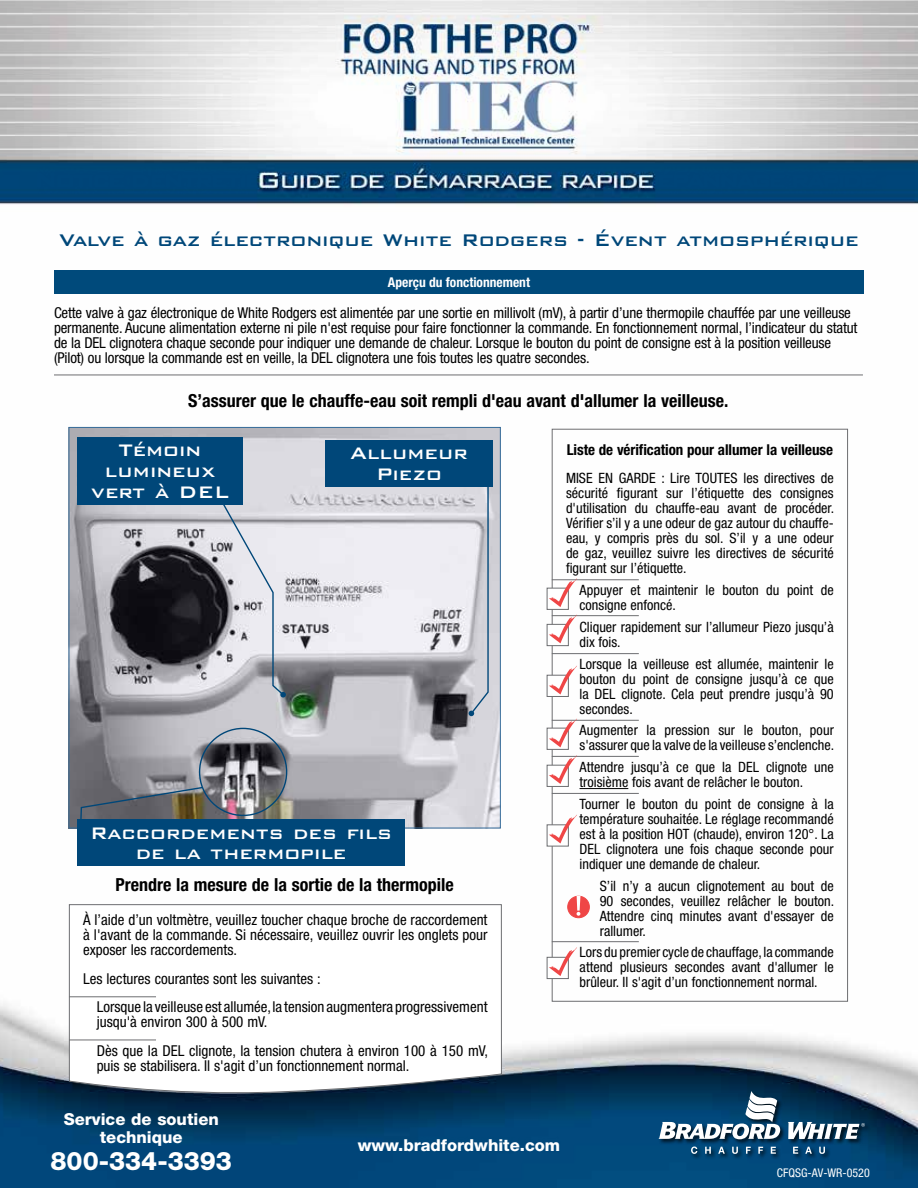
<style>
.page{position:relative;width:918px;height:1188px;background:#fff}
.page>*{position:absolute;margin:0;border:0;box-sizing:border-box;transform-origin:0 0}
.t1{font:800 25.5px "Helvetica Neue";color:#fff}
.t2{font:500 22.5px "Bank Gothic BT";letter-spacing:-.01em;color:#004779}
.t3{font:500 22.2px/20.9px "Bank Gothic BT";color:#fff;text-align:center}
.t4{font:700 condensed 18px "Helvetica Neue";color:#000}
.t5{font:800 16.5px/18px "Helvetica Neue";color:#fff;text-align:center}
.t6{font:condensed 15px/15px "Helvetica Neue";letter-spacing:-.01em;color:#000}
.t7{font:700 condensed 15px "Helvetica Neue";letter-spacing:-.005em;color:#000}
.t8{font:condensed 14.25px/15px "Helvetica Neue";color:#000;text-align:justify}
.t9{font:700 condensed 13.5px "Helvetica Neue";color:#fff}
.t10{font:condensed 12px "Helvetica Neue";color:#fff}
</style>
<div class="page">
<img style="left:0;top:374px;width:918px;height:814px">
<div style="left:657px;top:1090px;width:214px;height:70px;background:#000;opacity:.75"></div>
<svg style="left:658px;top:1091px;width:122px;height:48px"></svg>
<svg style="left:788px;top:1122px;width:77px;height:17px"></svg>
<svg style="left:691px;top:1147px;width:6px;height:7px"></svg>
<svg style="left:705px;top:1147px;width:6px;height:7px"></svg>
<svg style="left:718px;top:1147px;width:7px;height:7px"></svg>
<svg style="left:732px;top:1147px;width:6px;height:7px"></svg>
<svg style="left:746px;top:1147px;width:5px;height:7px"></svg>
<svg style="left:758px;top:1147px;width:5px;height:7px"></svg>
<svg style="left:771px;top:1147px;width:5px;height:7px"></svg>
<svg style="left:793px;top:1147px;width:5px;height:7px"></svg>
<svg style="left:805px;top:1147px;width:7px;height:7px"></svg>
<svg style="left:819px;top:1147px;width:6px;height:7px"></svg>
<div style="left:356px;top:1137px;width:205px;height:16px;background:#004779"></div>
<img style="left:0;top:0;width:918px;height:205px">
<div style="left:54px;top:270px;width:810px;height:24px;background:#004a7b"></div>
<hr style="left:54px;top:375px;width:809px;height:1px;background:#6d6e71">
<img style="left:71px;top:429px;width:428px;height:397px">
<div style="left:325px;top:440px;width:168px;height:47px;background:#004779"></div>
<div style="left:77px;top:819px;width:328px;height:47px;background:#004779"></div>
<svg style="left:469px;top:487px;width:20px;height:229px"></svg>
<svg style="left:79px;top:786px;width:125px;height:33px"></svg>
<svg style="left:214px;top:489px;width:72px;height:209px"></svg>
<div style="left:77px;top:437px;width:166px;height:67px;background:#004779"></div>
<svg style="left:69px;top:904px;width:433px;height:284px"></svg>
<hr style="left:69px;top:1040px;width:87px;height:1px;background:#6d6e71">
<hr style="left:69px;top:996px;width:87px;height:1px;background:#6d6e71">
<hr style="left:580px;top:788px;width:48px;height:1px;background:#000">
<hr style="left:552px;top:615px;width:87px;height:1px;background:#6d6e71">
<hr style="left:552px;top:653px;width:87px;height:1px;background:#6d6e71">
<hr style="left:552px;top:720px;width:87px;height:1px;background:#6d6e71">
<hr style="left:552px;top:756px;width:87px;height:1px;background:#6d6e71">
<hr style="left:552px;top:793px;width:87px;height:1px;background:#6d6e71">
<hr style="left:552px;top:941px;width:87px;height:1px;background:#6d6e71">
<hr style="left:552px;top:579px;width:87px;height:1px;background:#6d6e71">
<div style="left:568px;top:896px;width:21px;height:22px;background:#ef4646;border-radius:11px"></div>
<div style="left:568px;top:896px;width:22px;height:22px;border:1px solid #ef4646;border-radius:11px"></div>
<svg style="left:577px;top:896px;width:3px;height:20px"></svg>
<div style="left:547px;top:765px;width:22px;height:22px;background:#fff;border:1px solid #6d6e71"></div>
<svg style="left:548px;top:755px;width:29px;height:29px"></svg>
<div style="left:547px;top:824px;width:22px;height:22px;background:#fff;border:1px solid #6d6e71"></div>
<svg style="left:548px;top:815px;width:29px;height:28px"></svg>
<div style="left:547px;top:957px;width:22px;height:22px;background:#fff;border:1px solid #6d6e71"></div>
<svg style="left:548px;top:947px;width:29px;height:29px"></svg>
<div style="left:547px;top:728px;width:22px;height:22px;background:#fff;border:1px solid #6d6e71"></div>
<svg style="left:548px;top:719px;width:29px;height:28px"></svg>
<div style="left:547px;top:675px;width:22px;height:22px;background:#fff;border:1px solid #6d6e71"></div>
<svg style="left:548px;top:666px;width:29px;height:28px"></svg>
<div style="left:547px;top:588px;width:22px;height:22px;background:#fff;border:1px solid #6d6e71"></div>
<svg style="left:548px;top:578px;width:29px;height:29px"></svg>
<div style="left:547px;top:624px;width:22px;height:22px;background:#fff;border:1px solid #6d6e71"></div>
<svg style="left:548px;top:615px;width:29px;height:28px"></svg>
<h2 class="t2" style="left:59px;top:228px;width:801px">Valve à gaz électronique White Rodgers - Évent atmosphérique</h2>
<p class="t9" style="left:388px;top:274px;width:144px">Aperçu du fonctionnement</p>
<p class="t6" style="left:54px;top:305px;width:805px">Cette valve à gaz électronique de White Rodgers est alimentée par une sortie en millivolt (mV), à partir d’une thermopile chauffée par une veilleuse permanente. Aucune alimentation externe ni pile n'est requise pour faire fonctionner la commande. En fonctionnement normal, l’indicateur du statut de la DEL clignotera chaque seconde pour indiquer une demande de chaleur. Lorsque le bouton du point de consigne est à la position veilleuse (Pilot) ou lorsque la commande est en veille, la DEL clignotera une fois toutes les quatre secondes.</p>
<p class="t4" style="left:188px;top:390px;width:542px">S’assurer que le chauffe-eau soit rempli d'eau avant d'allumer la veilleuse.</p>
<h3 class="t3" style="left:91px;top:440px;width:140px">Témoin lumineux vert à DEL</h3>
<h3 class="t3" style="left:350px;top:443px;width:119px">Allumeur<br>Piezo</h3>
<h3 class="t3" style="left:90px;top:822px;width:303px">Raccordements des fils de la thermopile</h3>
<p class="t4" style="left:115px;top:874px;width:340px">Prendre la mesure de la sortie de la thermopile</p>
<p class="t6" style="left:83px;top:912px;width:406px;text-align:justify">À l’aide d’un voltmètre, veuillez toucher chaque broche de raccordement à l'avant de la commande. Si nécessaire, veuillez ouvrir les onglets pour exposer les raccordements.</p>
<p class="t6" style="left:97px;top:964px;width:392px;line-height:28.5px;text-indent:-14px">Les lectures courantes sont les suivantes :<br>Lorsque la veilleuse est allumée, la tension augmentera progressivement</p>
<p class="t6" style="left:97px;top:1007px;width:393px;line-height:28.5px">jusqu'à environ 300 à 500 mV.<br>Dès que la DEL clignote, la tension chutera à environ 100 à 150 mV,</p>
<p class="t6" style="left:97px;top:1058px;width:314px">puis se stabilisera. Il s'agit d’un fonctionnement normal.</p>
<p class="t7" style="left:567px;top:440px;width:268px">Liste de vérification pour allumer la veilleuse</p>
<p class="t8" style="left:566px;top:471px;width:270px">MISE EN GARDE : Lire TOUTES les directives de sécurité figurant sur l’étiquette des consignes d'utilisation du chauffe-eau avant de procéder.<br>Vérifier s’il y a une odeur de gaz autour du chauffe&shy;eau, y compris près du sol. S’il y a une odeur de gaz, veuillez suivre les directives de sécurité figurant sur l’étiquette.</p>
<p class="t8" style="left:580px;top:583px;width:256px">Appuyer et maintenir le bouton du point de consigne enfoncé.</p>
<p class="t8" style="left:580px;top:619px;width:256px">Cliquer rapidement sur l’allumeur Piezo jusqu’à dix fois.</p>
<p class="t8" style="left:580px;top:656px;width:256px">Lorsque la veilleuse est allumée, maintenir le bouton du point de consigne jusqu’à ce que la DEL clignote. Cela peut prendre jusqu’à 90 secondes.</p>
<p class="t8" style="left:580px;top:723px;width:256px">Augmenter la pression sur le bouton, pour s'assurer que la valve de la veilleuse s’enclenche.</p>
<p class="t8" style="left:580px;top:760px;width:256px">Attendre jusqu’à ce que la DEL clignote une troisième fois avant de relâcher le bouton.</p>
<p class="t8" style="left:580px;top:796px;width:256px">Tourner le bouton du point de consigne à la température souhaitée. Le réglage recommandé est à la position HOT (chaude), environ 120°. La DEL clignotera une fois chaque seconde pour indiquer une demande de chaleur.</p>
<p class="t8" style="left:600px;top:878px;width:236px">S’il n’y a aucun clignotement au bout de 90 secondes, veuillez relâcher le bouton.<br>Attendre cinq minutes avant d'essayer de rallumer.</p>
<p class="t8" style="left:580px;top:945px;width:256px">Lors du premier cycle de chauffage, la commande attend plusieurs secondes avant d'allumer le brûleur. Il s'agit d’un fonctionnement normal.</p>
<p class="t5" style="left:64px;top:1110px;width:157px">Service de soutien technique</p>
<h1 class="t1" style="left:51px;top:1146px;width:183px">800-334-3393</h1>
<p class="t5" style="left:358px;top:1136px;width:204px">www.bradfordwhite.com</p>
<p class="t10" style="left:777px;top:1165px;width:94px">CFQSG-AV-WR-0520</p>
</div>
